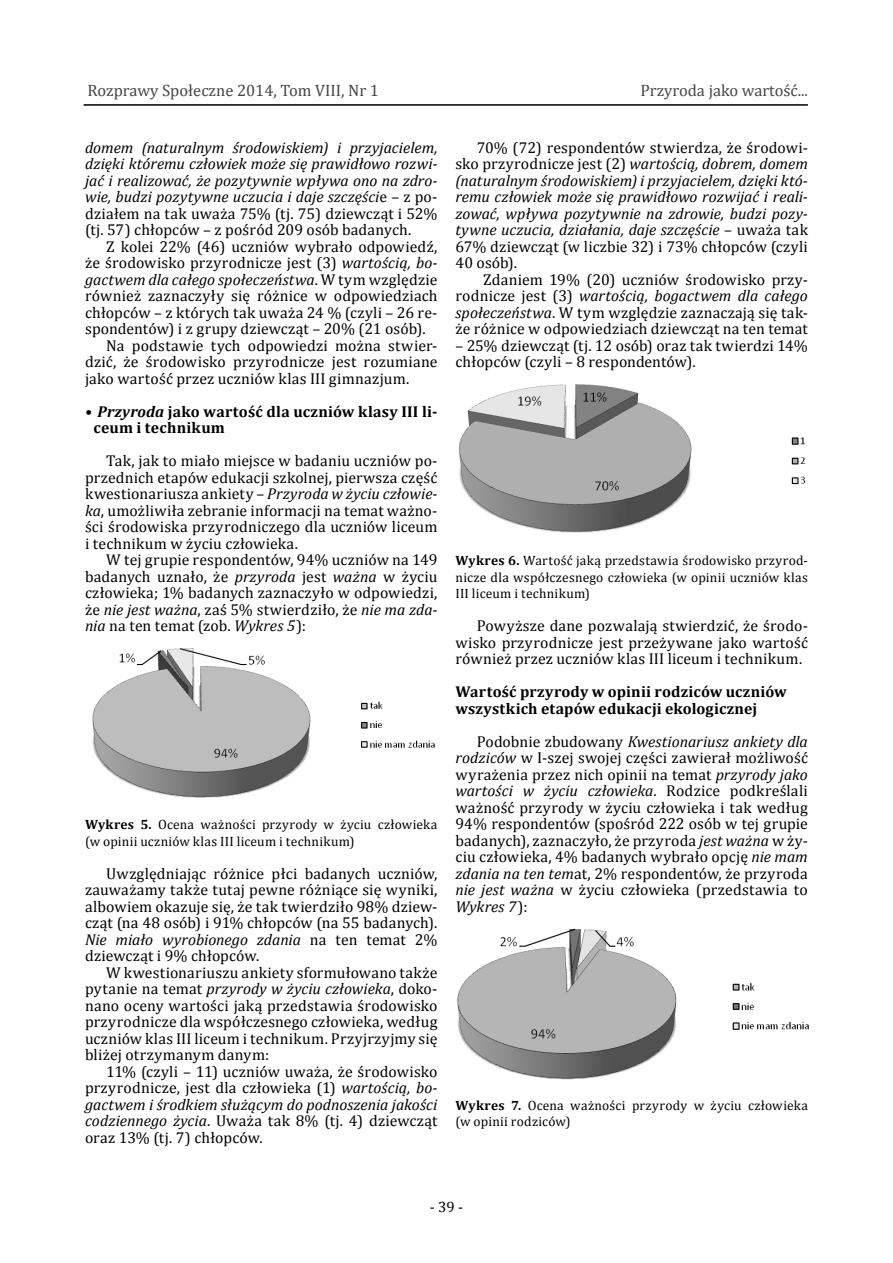
<style>
.page{position:relative;width:893px;height:1263px;background:#fff}
.page>*{position:absolute;margin:0;border:0;box-sizing:border-box;transform-origin:0 0}
.t1{font:16.5px "Cambria";color:#464646}
.t2{font:15.75px/16.5px "Cambria";letter-spacing:.01em;color:#000;text-align:justify}
.t3{font:italic 15.75px "Cambria";color:#000}
.t4{font:700 15.75px/16.5px "Cambria";letter-spacing:.01em;color:#000}
.t5{font:15px "Cambria";color:#000}
.t6{font:13.5px/16.5px "Cambria";letter-spacing:.02em;color:#000}
.s1{font-style:normal}
.s2{font-style:italic}
.s3{font-weight:700}
</style>
<div class="page">
<hr style="left:84px;top:104px;width:724px;height:2px;background:#000">
<img style="left:92px;top:648px;width:343px;height:150px">
<img style="left:459px;top:384px;width:347px;height:149px">
<img style="left:457px;top:928px;width:352px;height:152px">
<p class="t1" style="left:88px;top:80px;width:293px">Rozprawy Społeczne 2014, Tom VIII, Nr 1</p>
<p class="t3" style="left:85px;top:136px;width:354px">domem (naturalnym środowiskiem) i przyjacielem,</p>
<p class="t3" style="left:85px;top:153px;width:354px">dzięki któremu człowiek może się prawidłowo rozwi-</p>
<p class="t3" style="left:85px;top:169px;width:354px">jać i realizować, że pozytywnie wpływa ono na zdro-</p>
<p class="t3" style="left:85px;top:186px;width:354px">wie, budzi pozytywne uczucia i daje szczęści<span class="s1">e – z po-</span></p>
<p class="t2" style="left:85px;top:205px;width:354px">działem na tak uważa 75% (tj. 75) dziewcząt i 52%</p>
<p class="t2" style="left:85px;top:221px;width:328px">(tj. 57) chłopców – z pośród 209 osób badanych.</p>
<p class="t2" style="left:106px;top:238px;width:333px">Z kolei 22% (46) uczniów wybrało odpowiedź,</p>
<p class="t2" style="left:85px;top:254px;width:354px">że środowisko przyrodnicze jest (3) <span class="s2">wartością, bo-</span></p>
<p class="t3" style="left:85px;top:268px;width:354px">gactwem dla całego społeczeństwa<span class="s1">. W tym względzie</span></p>
<p class="t2" style="left:85px;top:287px;width:354px">również zaznaczyły się różnice w odpowiedziach</p>
<p class="t2" style="left:85px;top:304px;width:354px">chłopców – z których tak uważa 24 % (czyli – 26 re-</p>
<p class="t2" style="left:85px;top:320px;width:342px">spondentów) i z grupy dziewcząt – 20% (21 osób).</p>
<p class="t2" style="left:106px;top:337px;width:333px">Na podstawie tych odpowiedzi można stwier-</p>
<p class="t2" style="left:85px;top:353px;width:354px">dzić, że środowisko przyrodnicze jest rozumiane</p>
<p class="t2" style="left:85px;top:370px;width:326px">jako wartość przez uczniów klas III gimnazjum.</p>
<p class="t4" style="left:94px;top:403px;width:345px;text-indent:-9px"><span class="s2">• Przyroda</span> jako wartość dla uczniów klasy III li&shy;ceum i technikum</p>
<p class="t2" style="left:106px;top:452px;width:333px">Tak, jak to miało miejsce w badaniu uczniów po-</p>
<p class="t2" style="left:85px;top:469px;width:354px">przednich etapów edukacji szkolnej, pierwsza część</p>
<p class="t2" style="left:85px;top:485px;width:354px">kwestionariusza ankiety – <span class="s2">Przyroda w życiu człowie-</span></p>
<p class="t2" style="left:85px;top:502px;width:354px"><span class="s2">ka</span>, umożliwiła zebranie informacji na temat ważno-</p>
<p class="t2" style="left:85px;top:518px;width:354px">ści środowiska przyrodniczego dla uczniów liceum</p>
<p class="t2" style="left:85px;top:535px;width:214px">i technikum w życiu człowieka.</p>
<p class="t2" style="left:106px;top:552px;width:333px">W tej grupie respondentów, 94% uczniów na 149</p>
<p class="t2" style="left:85px;top:568px;width:354px">badanych uznało, że <span class="s2">przyroda</span> jest <span class="s2">ważna</span> w życiu</p>
<p class="t2" style="left:85px;top:585px;width:354px">człowieka; 1% badanych zaznaczyło w odpowiedzi,</p>
<p class="t2" style="left:85px;top:601px;width:354px">że <span class="s2">nie jest ważna</span>, zaś 5% stwierdziło, że <span class="s2">nie ma zda-</span></p>
<p class="t2" style="left:85px;top:618px;width:223px"><span class="s2">nia</span> na ten temat (zob. <span class="s2">Wykres 5</span>):</p>
<p class="t6" style="left:85px;top:816px;width:354px"><span class="s3">Wykres 5.</span> Ocena ważności przyrody w życiu człowieka (w opinii uczniów klas III liceum i technikum)</p>
<p class="t2" style="left:106px;top:865px;width:333px">Uwzględniając różnice płci badanych uczniów,</p>
<p class="t2" style="left:85px;top:881px;width:354px">zauważamy także tutaj pewne różniące się wyniki,</p>
<p class="t2" style="left:85px;top:898px;width:354px">albowiem okazuje się, że tak twierdziło 98% dziew-</p>
<p class="t2" style="left:85px;top:914px;width:354px">cząt (na 48 osób) i 91% chłopców (na 55 badanych).</p>
<p class="t3" style="left:85px;top:928px;width:354px">Nie miało wyrobionego zdania <span class="s1">na ten temat 2%</span></p>
<p class="t2" style="left:85px;top:947px;width:176px">dziewcząt i 9% chłopców.</p>
<p class="t2" style="left:106px;top:964px;width:333px">W kwestionariuszu ankiety sformułowano także</p>
<p class="t3" style="left:85px;top:978px;width:354px"><span class="s1">pytanie na temat</span> przyrody w życiu człowieka<span class="s1">, doko-</span></p>
<p class="t2" style="left:85px;top:997px;width:354px">nano oceny wartości jaką przedstawia środowisko</p>
<p class="t2" style="left:85px;top:1013px;width:354px">przyrodnicze dla współczesnego człowieka, według</p>
<p class="t2" style="left:85px;top:1030px;width:354px">uczniów klas III liceum i technikum. Przyjrzyjmy się</p>
<p class="t2" style="left:85px;top:1046px;width:186px">bliżej otrzymanym danym:</p>
<p class="t2" style="left:106px;top:1063px;width:333px">11% (czyli – 11) uczniów uważa, że środowisko</p>
<p class="t2" style="left:85px;top:1079px;width:354px">przyrodnicze, jest dla człowieka (1) <span class="s2">wartością, bo-</span></p>
<p class="t3" style="left:85px;top:1093px;width:354px">gactwem i środkiem służącym do podnoszenia jakości</p>
<p class="t2" style="left:85px;top:1112px;width:354px"><span class="s2">codziennego życia</span>. Uważa tak 8% (tj. 4) dziewcząt</p>
<p class="t2" style="left:85px;top:1129px;width:179px">oraz 13% (tj. 7) chłopców.</p>
<p class="t1" style="left:640px;top:80px;width:169px">Przyroda jako wartość...</p>
<p class="t2" style="left:477px;top:139px;width:333px">70% (72) respondentów stwierdza, że środowi-</p>
<p class="t2" style="left:455px;top:155px;width:354px">sko przyrodnicze jest (2) <span class="s2">wartością, dobrem, domem</span></p>
<p class="t3" style="left:455px;top:169px;width:354px">(naturalnym środowiskiem) i przyjacielem, dzięki któ-</p>
<p class="t3" style="left:455px;top:186px;width:354px">remu człowiek może się prawidłowo rozwijać i reali-</p>
<p class="t3" style="left:455px;top:202px;width:354px">zować, wpływa pozytywnie na zdrowie, budzi pozy-</p>
<p class="t3" style="left:455px;top:219px;width:354px">tywne uczucia, działania, daje szczęście <span class="s1">– uważa tak</span></p>
<p class="t2" style="left:455px;top:238px;width:354px">67% dziewcząt (w liczbie 32) i 73% chłopców (czyli</p>
<p class="t2" style="left:455px;top:255px;width:63px">40 osób).</p>
<p class="t2" style="left:483px;top:271px;width:326px">Zdaniem 19% (20) uczniów środowisko przy-</p>
<p class="t3" style="left:455px;top:285px;width:354px"><span class="s1">rodnicze jest (3)</span> wartością, bogactwem dla całego</p>
<p class="t2" style="left:455px;top:304px;width:354px"><span class="s2">społeczeństwa</span>. W tym względzie zaznaczają się tak-</p>
<p class="t2" style="left:455px;top:320px;width:354px">że różnice w odpowiedziach dziewcząt na ten temat</p>
<p class="t2" style="left:455px;top:337px;width:354px">– 25% dziewcząt (tj. 12 osób) oraz tak twierdzi 14% chłopców (czyli – 8 respondentów).</p>
<p class="t6" style="left:455px;top:552px;width:354px;text-align:justify"><span class="s3">Wykres 6.</span> Wartość jaką przedstawia środowisko przyrod&shy;nicze dla współczesnego człowieka (w opinii uczniów klas III liceum i technikum)</p>
<p class="t2" style="left:455px;top:617px;width:354px;text-indent:21px">Powyższe dane pozwalają stwierdzić, że środo&shy;wisko przyrodnicze jest przeżywane jako wartość również przez uczniów klas III liceum i technikum.</p>
<p class="t4" style="left:455px;top:683px;width:333px">Wartość przyrody w opinii rodziców uczniów wszystkich etapów edukacji ekologicznej</p>
<p class="t2" style="left:455px;top:733px;width:354px;text-indent:21px">Podobnie zbudowany <span class="s2">Kwestionariusz ankiety dla rodziców</span> w I-szej swojej części zawierał możliwość wyrażenia przez nich opinii na temat <span class="s2">przyrody jako wartości w życiu człowieka</span>. Rodzice podkreślali ważność przyrody w życiu człowieka i tak według 94% respondentów (spośród 222 osób w tej grupie badanych), zaznaczyło, że przyroda <span class="s2">jest ważna</span> w ży&shy;ciu człowieka, 4% badanych wybrało opcję <span class="s2">nie mam zdania na ten tem</span>at, 2% respondentów, że przyroda <span class="s2">nie jest ważna</span> w życiu człowieka (przedstawia to <span class="s2">Wykres 7</span>):</p>
<p class="t6" style="left:455px;top:1097px;width:354px"><span class="s3">Wykres 7.</span> Ocena ważności przyrody w życiu człowieka (w opinii rodziców)</p>
<p class="t5" style="left:430px;top:1198px;width:35px">- 39 -</p>
</div>
